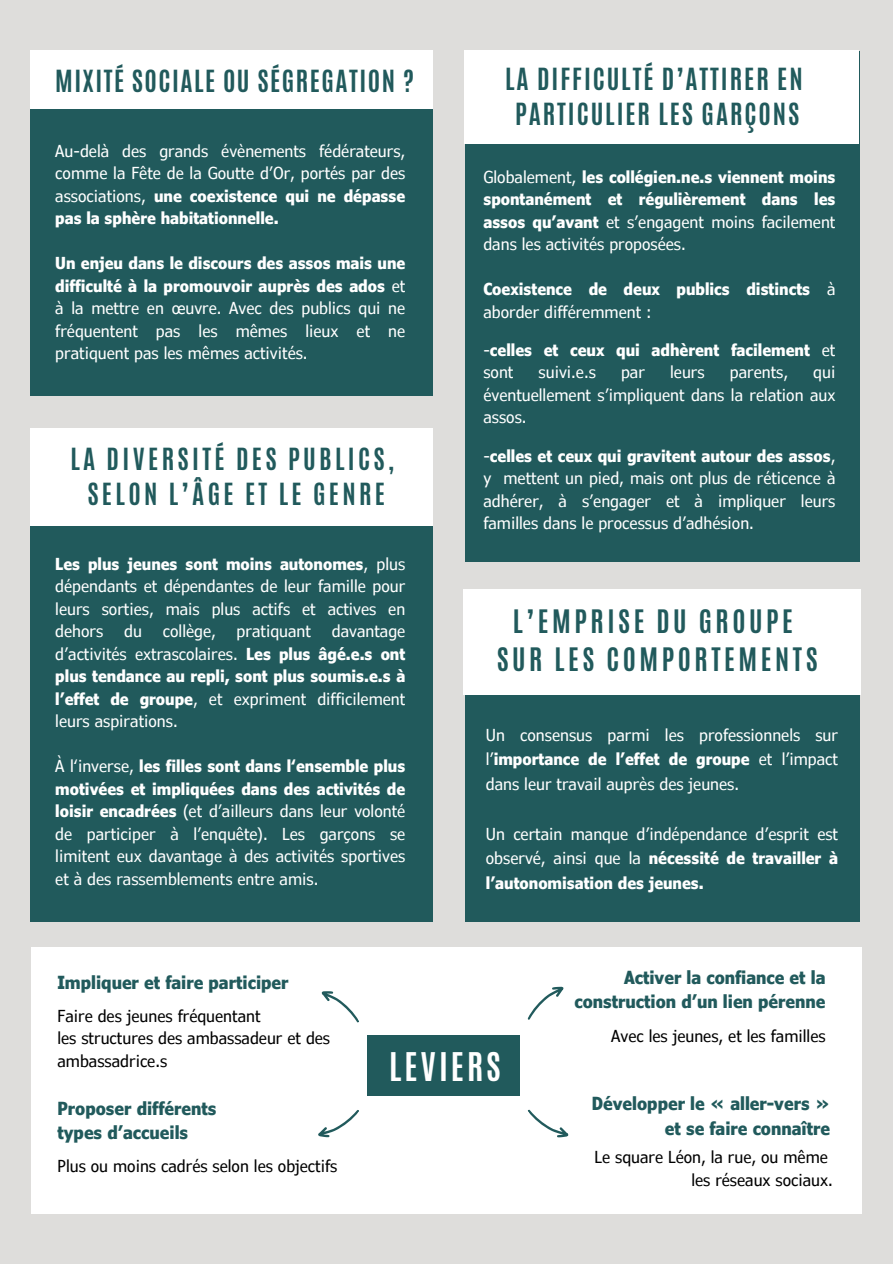
<style>
.page{position:relative;width:893px;height:1264px;background:#fff}
.page>*{position:absolute;margin:0;border:0;box-sizing:border-box;transform-origin:0 0}
.t1{font:700 33px "Antonio";letter-spacing:.09em;color:#fff}
.t2{font:700 27px "Antonio";letter-spacing:.13em;color:#215a5c}
.t3{font:700 25.5px "Antonio";letter-spacing:.075em;color:#215a5c}
.t4{font:700 25.5px "Antonio";letter-spacing:.135em;color:#215a5c}
.t5{font:700 25.5px "Antonio";letter-spacing:.13em;color:#215a5c}
.t6{font:700 condensed 18px/24.8px "Verdana Pro";color:#215a5c;text-align:right}
.t7{font:condensed 16.5px/22.5px "Verdana Pro";color:#fff;text-align:justify}
.t8{font:700 condensed 16.5px/22.5px "Verdana Pro";color:#fff}
.t9{font:condensed 16.5px "Verdana Pro";color:#000}
.s1{font-weight:700}
.s2{font-weight:400}
</style>
<div class="page">
<div style="left:0;top:0;width:892px;height:1263px;background:#dedddb"></div>
<div style="left:464px;top:51px;width:395px;height:510px;background:#215a5c"></div>
<div style="left:30px;top:61px;width:403px;height:335px;background:#215a5c"></div>
<div style="left:30px;top:50px;width:403px;height:58px;background:#fff"></div>
<div style="left:464px;top:50px;width:395px;height:93px;background:#fff"></div>
<div style="left:31px;top:451px;width:402px;height:471px;background:#215a5c"></div>
<div style="left:31px;top:429px;width:402px;height:97px;background:#fff"></div>
<div style="left:31px;top:946px;width:830px;height:267px;background:#fff"></div>
<div style="left:367px;top:1035px;width:153px;height:61px;background:#215a5c"></div>
<svg style="left:318px;top:1110px;width:41px;height:28px"></svg>
<svg style="left:527px;top:1109px;width:42px;height:29px"></svg>
<svg style="left:527px;top:986px;width:37px;height:34px"></svg>
<svg style="left:321px;top:991px;width:38px;height:32px"></svg>
<div style="left:464px;top:619px;width:395px;height:303px;background:#215a5c"></div>
<div style="left:463px;top:589px;width:397px;height:106px;background:#fff"></div>
<p class="t3" style="left:55px;top:63px;width:360px">MIXITÉ SOCIALE OU SÉGREGATION ?</p>
<p class="t7" style="left:55px;top:139px;width:351px">Au-delà des grands évènements fédérateurs, comme la Fête de la Goutte d’Or, portés par des associations, <span class="s1">une coexistence qui ne dépasse pas la sphère habitationnelle.</span></p>
<p class="t7" style="left:55px;top:251px;width:351px"><span class="s1">Un enjeu dans le discours des assos mais une difficulté à la promouvoir auprès des ados</span> et à la mettre en œuvre. Avec des publics qui ne fréquentent pas les mêmes lieux et ne pratiquent pas les mêmes activités.</p>
<p class="t4" style="left:70px;top:440px;width:325px">LA DIVERSITÉ DES PUBLICS,</p>
<p class="t5" style="left:87px;top:475px;width:299px">SELON L’ÂGE ET LE GENRE</p>
<p class="t7" style="left:55px;top:552px;width:351px"><span class="s1">Les plus jeunes sont moins autonomes</span>, plus dépendants et dépendantes de leur famille pour leurs sorties, mais plus actifs et actives en dehors</p>
<p class="t7" style="left:124px;top:619px;width:19px">du</p>
<p class="t7" style="left:163px;top:619px;width:54px">collège,</p>
<p class="t7" style="left:237px;top:619px;width:76px">pratiquant</p>
<p class="t7" style="left:55px;top:619px;width:351px;text-indent:276px">davantage d’activités extrascolaires. <span class="s1">Les plus âgé.e.s ont plus tendance au repli, sont plus soumis.e.s à l’effet de groupe</span>, et expriment difficilement leurs aspirations.</p>
<p class="t7" style="left:55px;top:754px;width:351px">À l‘inverse, <span class="s1">les filles sont dans l‘ensemble plus motivées et impliquées dans des activités de loisir encadrées</span> (et d’ailleurs dans leur volonté de participer à l’enquête). Les garçons se limitent eux davantage à des activités sportives et à des rassemblements entre amis.</p>
<p class="t3" style="left:505px;top:61px;width:299px">LA DIFFICULTÉ D’ATTIRER EN</p>
<p class="t3" style="left:515px;top:95px;width:286px">PARTICULIER LES GARÇONS</p>
<p class="t8" style="left:483px;top:165px;width:353px;text-align:justify"><span class="s2">Globalement,</span> les collégien.ne.s viennent moins spontanément et régulièrement dans les assos qu’avant <span class="s2">et s’engagent moins facilement dans les activités proposées.</span></p>
<p class="t8" style="left:483px;top:277px;width:353px">Coexistence de deux publics distincts <span class="s2">à aborder différemment :</span></p>
<p class="t8" style="left:483px;top:338px;width:353px"><span class="s2">-</span>celles et ceux qui adhèrent facilement <span class="s2">et sont</span></p>
<p class="t7" style="left:538px;top:360px;width:59px">suivi.e.s</p>
<p class="t7" style="left:621px;top:360px;width:25px">par</p>
<p class="t7" style="left:670px;top:360px;width:36px">leurs</p>
<p class="t7" style="left:729px;top:360px;width:60px">parents,</p>
<p class="t7" style="left:483px;top:360px;width:353px;text-indent:330px">qui éventuellement s’impliquent dans la relation aux assos.</p>
<p class="t7" style="left:483px;top:444px;width:353px">-<span class="s1">celles et ceux qui gravitent autour des assos</span>, y mettent un pied, mais ont plus de réticence à adhérer, à s’engager et à impliquer leurs familles dans le processus d’adhésion.</p>
<p class="t2" style="left:513px;top:602px;width:281px">L’EMPRISE DU GROUPE</p>
<p class="t2" style="left:496px;top:639px;width:322px">SUR LES COMPORTEMENTS</p>
<p class="t7" style="left:486px;top:721px;width:354px;line-height:24.8px">Un consensus parmi les professionnels sur l’<span class="s1">importance de l’effet de groupe</span> et l’impact dans leur travail auprès des jeunes.</p>
<p class="t7" style="left:486px;top:820px;width:354px;line-height:24.8px">Un certain manque d’indépendance d’esprit est observé, ainsi que la <span class="s1">nécessité de travailler à l’autonomisation des jeunes.</span></p>
<p class="t6" style="left:57px;top:969px;width:233px">Impliquer et faire participer</p>
<p class="t9" style="left:57px;top:1005px;width:205px">Faire des jeunes fréquentant</p>
<p class="t9" style="left:57px;top:1027px;width:274px">les structures des ambassadeur et des</p>
<p class="t9" style="left:57px;top:1050px;width:111px">ambassadrice.s</p>
<p class="t6" style="left:57px;top:1094px;width:161px">Proposer différents</p>
<p class="t6" style="left:57px;top:1119px;width:132px">types d’accueils</p>
<p class="t9" style="left:57px;top:1155px;width:281px">Plus ou moins cadrés selon les objectifs</p>
<p class="t1" style="left:389px;top:1042px;width:113px">LEVIERS</p>
<p class="t6" style="left:574px;top:964px;width:252px">Activer la confiance et la construction d’un lien pérenne</p>
<p class="t9" style="left:611px;top:1025px;width:216px">Avec les jeunes, et les familles</p>
<p class="t6" style="left:592px;top:1090px;width:240px">Développer le « aller-vers »</p>
<p class="t6" style="left:664px;top:1115px;width:167px">et se faire connaître</p>
<p class="t9" style="left:594px;top:1146px;width:235px">Le square Léon, la rue, ou même</p>
<p class="t9" style="left:691px;top:1169px;width:143px">les réseaux sociaux.</p>
</div>
